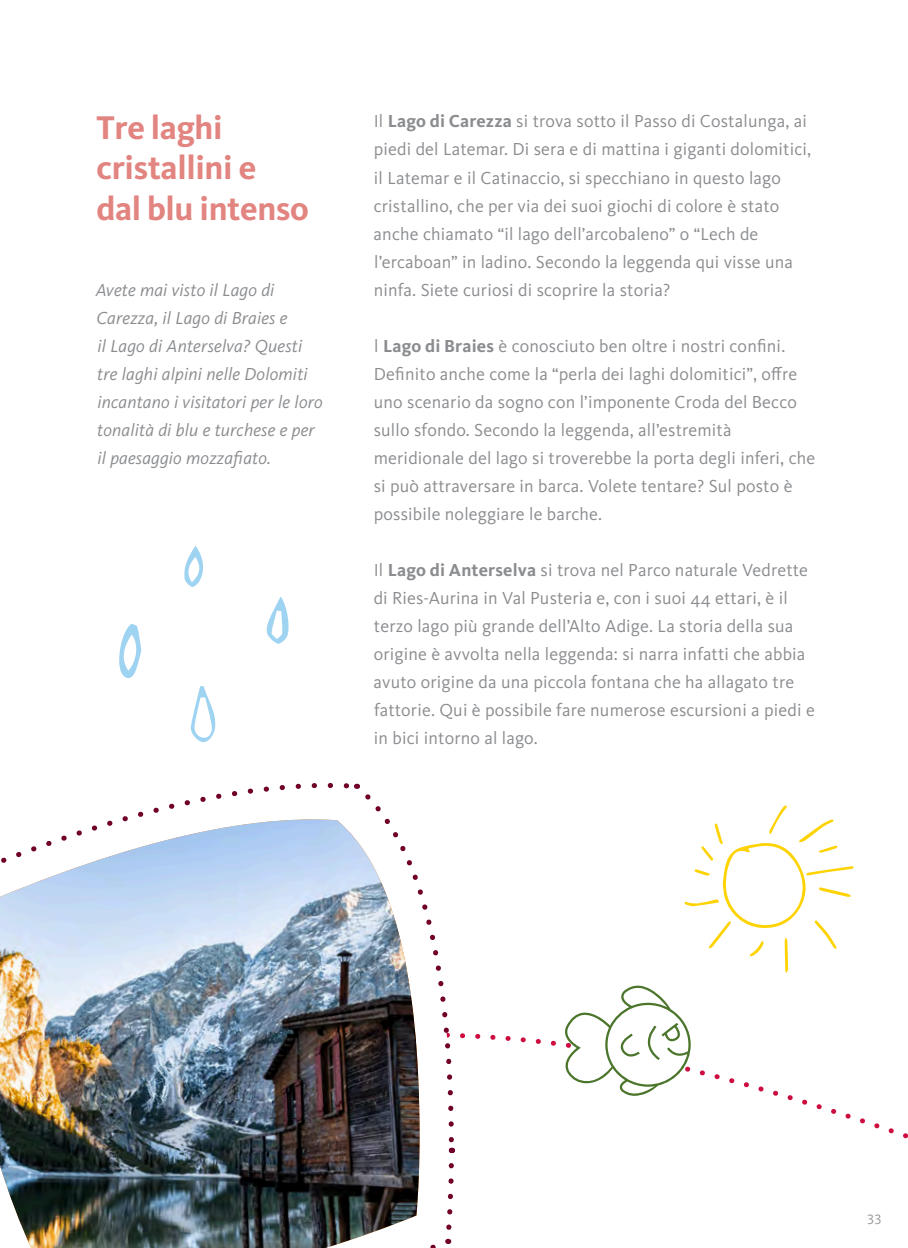
<style>
.page{position:relative;width:908px;height:1248px;background:#fff}
.page>*{position:absolute;margin:0;border:0;box-sizing:border-box;transform-origin:0 0}
.t1{font:700 34px/40.8px "Kievit Pro";letter-spacing:-.01em;color:#e28480}
.t2{font:18px/28px "Kievit Pro";letter-spacing:.01em;color:#8a8c8f}
.t3{font:italic 18px/28px "Kievit Pro";letter-spacing:.01em;color:#8a8c8f}
.t4{font:14px "Kievit Pro";color:#939598}
.s1{font-weight:700}
</style>
<div class="page">
<svg style="left:460px;top:972px;width:447px;height:167px"></svg>
<svg style="left:30px;top:782px;width:425px;height:466px"></svg>
<img style="left:0;top:819px;width:419px;height:428px">
<svg style="left:190px;top:686px;width:26px;height:56px"></svg>
<svg style="left:266px;top:596px;width:23px;height:48px"></svg>
<svg style="left:119px;top:624px;width:22px;height:54px"></svg>
<svg style="left:184px;top:546px;width:19px;height:41px"></svg>
<svg style="left:684px;top:805px;width:169px;height:167px"></svg>
<svg style="left:559px;top:984px;width:131px;height:114px"></svg>
<h1 class="t1" style="left:96px;top:106px;width:214px">Tre laghi cristallini e dal blu intenso</h1>
<p class="t2" style="left:373px;top:107px;width:439px">Il <span class="s1">Lago di Carezza</span> si trova sotto il Passo di Costalunga, ai piedi del Latemar. Di sera e di mattina i giganti dolomitici, il Latemar e il Catinaccio, si specchiano in questo lago cristallino, che per via dei suoi giochi di colore è stato anche chiamato “il lago dell’arcobaleno” o “Lech de l’ercaboan” in ladino. Secondo la leggenda qui visse una ninfa. Siete curiosi di scoprire la storia?</p>
<p class="t2" style="left:373px;top:331px;width:443px">l <span class="s1">Lago di Braies</span> è conosciuto ben oltre i nostri confini.<br>Definito anche come la “perla dei laghi dolomitici”, offre uno scenario da sogno con l’imponente Croda del Becco sullo sfondo. Secondo la leggenda, all’estremità meridionale del lago si troverebbe la porta degli inferi, che si può attraversare in barca. Volete tentare? Sul posto è possibile noleggiare le barche.</p>
<p class="t3" style="left:96px;top:275px;width:228px">Avete mai visto il Lago di<br>Carezza, il Lago di Braies e<br>il Lago di Anterselva? Questi tre laghi alpini nelle Dolomiti incantano i visitatori per le loro tonalità di blu e turchese e per il paesaggio mozzafiato.</p>
<p class="t2" style="left:373px;top:555px;width:442px">Il <span class="s1">Lago di Anterselva</span> si trova nel Parco naturale Vedrette di Ries-Aurina in Val Pusteria e, con i suoi 44 ettari, è il terzo lago più grande dell’Alto Adige. La storia della sua origine è avvolta nella leggenda: si narra infatti che abbia avuto origine da una piccola fontana che ha allagato tre fattorie. Qui è possibile fare numerose escursioni a piedi e in bici intorno al lago.</p>
<p class="t4" style="left:866px;top:1211px;width:16px">33</p>
</div>
